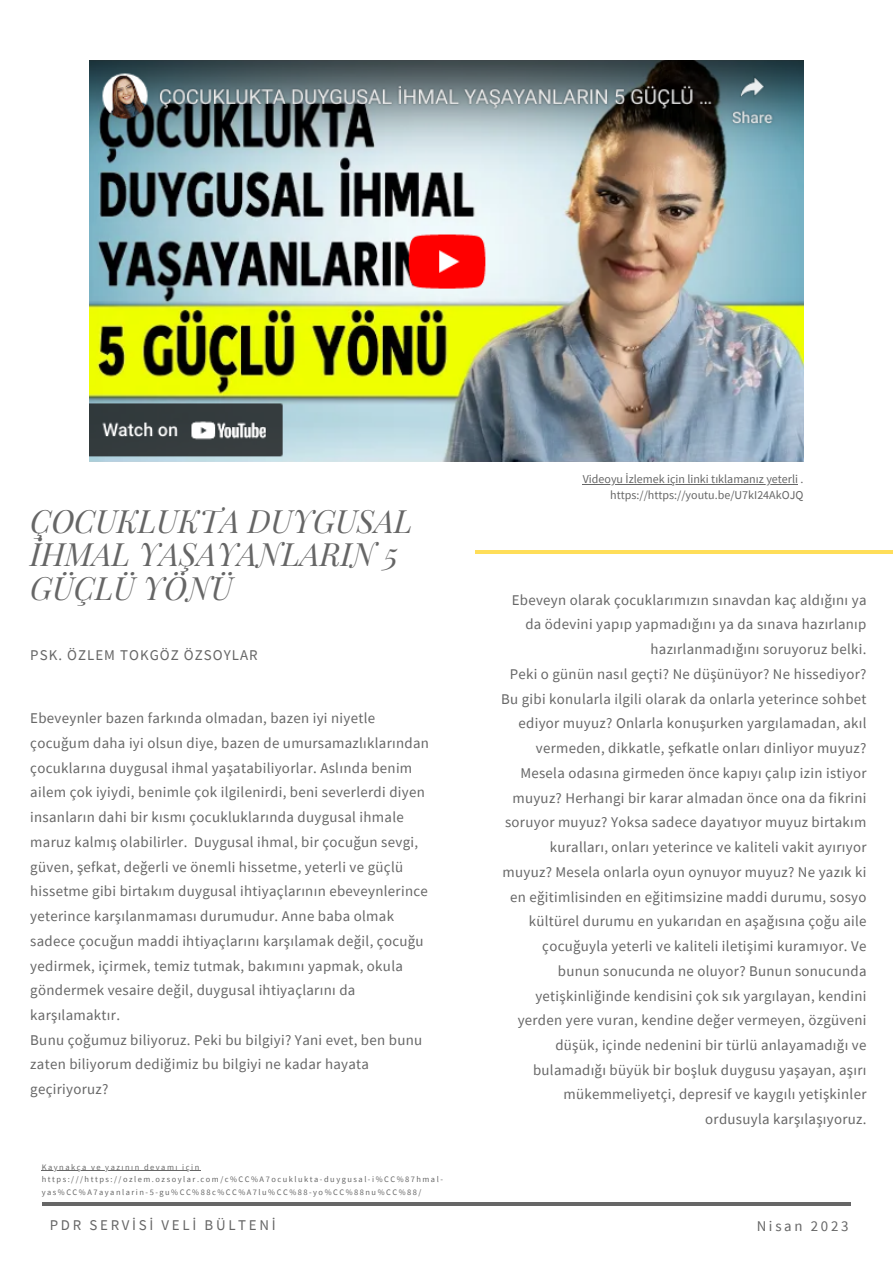
<style>
.page{position:relative;width:893px;height:1264px;background:#fff}
.page>*{position:absolute;margin:0;border:0;box-sizing:border-box;transform-origin:0 0}
.t1{font:italic 31.5px/33.8px "Playfair Display";color:#666}
.t2{font:14.85px/24.8px "Source Sans Pro";letter-spacing:.02em;color:#666}
.t3{font:14.85px "Source Sans Pro";letter-spacing:.18em;color:#666}
.t4{font:14.85px "Source Sans Pro";letter-spacing:.07em;color:#666}
.t5{font:12px/16px "Source Sans Pro";color:#666;text-align:right}
.t6{font:8.4px/12.6px "Source Sans Pro";letter-spacing:.18em;color:#666}
</style>
<div class="page">
<hr style="left:42px;top:1202px;width:808px;height:3px;background:#666">
<hr style="left:474px;top:550px;width:418px;height:4px;background:#ffde59">
<hr style="left:42px;top:1170px;width:159px;height:1px;background:#666">
<hr style="left:582px;top:484px;width:216px;height:1px;background:#666">
<img style="left:89px;top:61px;width:714px;height:401px">
<h1 class="t1" style="left:30px;top:503px;width:384px">ÇOCUKLUKTA DUYGUSAL<br>İHMAL YAŞAYANLARIN 5<br>GÜÇLÜ YÖNÜ</h1>
<p class="t4" style="left:30px;top:645px;width:229px">PSK. ÖZLEM TOKGÖZ ÖZSOYLAR</p>
<p class="t2" style="left:30px;top:705px;width:400px">Ebeveynler bazen farkında olmadan, bazen iyi niyetle çocuğum daha iyi olsun diye, bazen de umursamazlıklarından çocuklarına duygusal ihmal yaşatabiliyorlar. Aslında benim ailem çok iyiydi, benimle çok ilgilenirdi, beni severlerdi diyen insanların dahi bir kısmı çocukluklarında duygusal ihmale maruz kalmış olabilirler. Duygusal ihmal, bir çocuğun sevgi, güven, şefkat, değerli ve önemli hissetme, yeterli ve güçlü hissetme gibi birtakım duygusal ihtiyaçlarının ebeveynlerince yeterince karşılanmaması durumudur. Anne baba olmak sadece çocuğun maddi ihtiyaçlarını karşılamak değil, çocuğu yedirmek, içirmek, temiz tutmak, bakımını yapmak, okula göndermek vesaire değil, duygusal ihtiyaçlarını da karşılamaktır.<br>Bunu çoğumuz biliyoruz. Peki bu bilgiyi? Yani evet, ben bunu zaten biliyorum dediğimiz bu bilgiyi ne kadar hayata geçiriyoruz?</p>
<p class="t6" style="left:42px;top:1160px;width:402px">Kaynakça ve yazının devamı i çi n https:///https://ozlem.ozsoylar.com/c%CC%A7ocuklukta-duygusal-i %CC%87hmal&shy;yas%CC%A7ayanlari n-5-gu%CC%88c%CC%A7lu%CC%88-yo%CC%88nu%CC%88/</p>
<p class="t5" style="left:582px;top:471px;width:222px">Videoyu İzlemek için linki tıklamanız yeterli . https://https://youtu.be/U7kI24AkOJQ</p>
<p class="t2" style="left:501px;top:587px;width:367px;text-align:right">Ebeveyn olarak çocuklarımızın sınavdan kaç aldığını ya da ödevini yapıp yapmadığını ya da sınava hazırlanıp hazırlanmadığını soruyoruz belki.<br>Peki o günün nasıl geçti? Ne düşünüyor? Ne hissediyor?<br>Bu gibi konularla ilgili olarak da onlarla yeterince sohbet ediyor muyuz? Onlarla konuşurken yargılamadan, akıl vermeden, dikkatle, şefkatle onları dinliyor muyuz?<br>Mesela odasına girmeden önce kapıyı çalıp izin istiyor muyuz? Herhangi bir karar almadan önce ona da fikrini soruyor muyuz? Yoksa sadece dayatıyor muyuz birtakım kuralları, onları yeterince ve kaliteli vakit ayırıyor muyuz? Mesela onlarla oyun oynuyor muyuz? Ne yazık ki en eğitimlisinden en eğitimsizine maddi durumu, sosyo kültürel durumu en yukarıdan en aşağısına çoğu aile çocuğuyla yeterli ve kaliteli iletişimi kuramıyor. Ve bunun sonucunda ne oluyor? Bunun sonucunda yetişkinliğinde kendisini çok sık yargılayan, kendini yerden yere vuran, kendine değer vermeyen, özgüveni düşük, içinde nedenini bir türlü anlayamadığı ve bulamadığı büyük bir boşluk duygusu yaşayan, aşırı mükemmeliyetçi, depresif ve kaygılı yetişkinler ordusuyla karşılaşıyoruz.</p>
<p class="t3" style="left:50px;top:1215px;width:227px">PDR SERVİSİ VELİ BÜLTENİ</p>
<p class="t3" style="left:756px;top:1215px;width:93px">Ni san 2023</p>
</div>
